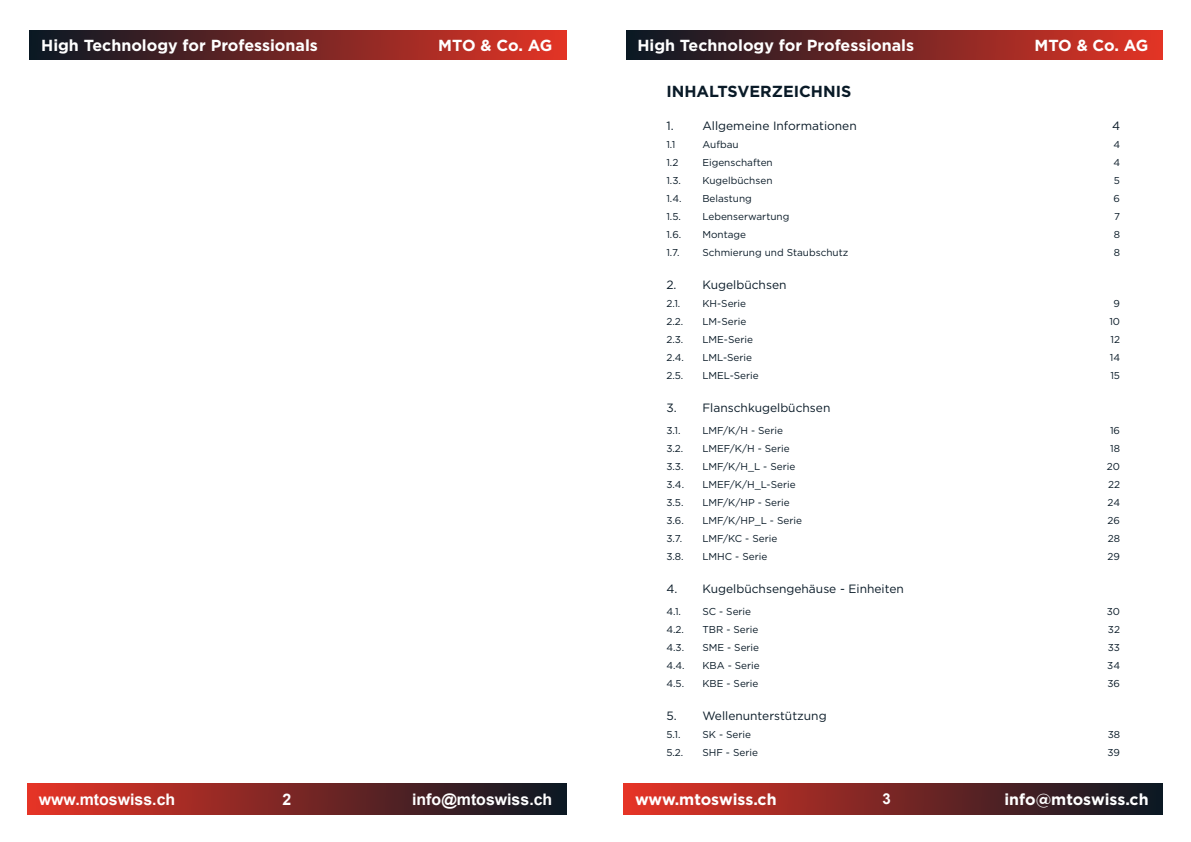
<style>
.page{position:relative;width:1191px;height:842px;background:#fff}
.page>*{position:absolute;margin:0;border:0;box-sizing:border-box;transform-origin:0 0}
.t1{font:700 16px "Gotham";color:#fff}
.t2{font:700 16px "Gotham";color:#091a27}
.t3{font:700 15.9px "Arial";color:#fff}
.t4{font:700 15.9px "Gotham";color:#fff}
.t5{font:700 15px "Arial";color:#fff}
.t6{font:12px "Gotham";color:#091a27}
.t7{font:10px "Gotham";color:#091a27}
.s1{font-size:15px}
</style>
<div class="page">
<img style="left:28px;top:783px;width:538px;height:31px">
<div style="left:30px;top:31px;width:536px;height:29px;background:linear-gradient(to right,#0a1824,#e23425)"></div>
<div style="left:626px;top:31px;width:536px;height:29px;background:linear-gradient(to right,#0a1824,#e23425)"></div>
<img style="left:624px;top:783px;width:538px;height:31px">
<h1 class="t1" style="left:41px;top:38px;width:278px">High Technology for Professionals</h1>
<h1 class="t1" style="left:438px;top:38px;width:115px">MTO &amp; Co. AG</h1>
<h1 class="t1" style="left:637px;top:38px;width:278px">High Technology for Professionals</h1>
<h1 class="t1" style="left:1034px;top:38px;width:115px">MTO &amp; Co. AG</h1>
<h2 class="t3" style="left:39px;top:793px;width:138px">www.mtoswiss.ch</h2>
<h2 class="t3" style="left:282px;top:793px;width:17px">2<span class="s1">2</span></h2>
<h2 class="t3" style="left:412px;top:793px;width:142px">info@mtoswiss.ch</h2>
<h1 class="t2" style="left:666px;top:84px;width:186px">INHALTSVERZEICHNIS</h1>
<p class="t6" style="left:666px;top:120px;width:192px">1. Allgemeine Informationen</p>
<p class="t6" style="left:1112px;top:120px;width:10px">4</p>
<p class="t7" style="left:666px;top:140px;width:11px">1.1</p>
<p class="t7" style="left:702px;top:140px;width:38px">Aufbau</p>
<p class="t7" style="left:1113px;top:140px;width:8px">4</p>
<p class="t7" style="left:666px;top:158px;width:14px">1.2</p>
<p class="t7" style="left:702px;top:158px;width:72px">Eigenschaften</p>
<p class="t7" style="left:1113px;top:158px;width:8px">4</p>
<p class="t7" style="left:666px;top:176px;width:16px">1.3.</p>
<p class="t7" style="left:702px;top:176px;width:72px">Kugelbüchsen</p>
<p class="t7" style="left:1114px;top:176px;width:8px">5</p>
<p class="t7" style="left:666px;top:194px;width:17px">1.4.</p>
<p class="t7" style="left:702px;top:194px;width:51px">Belastung</p>
<p class="t7" style="left:1113px;top:194px;width:8px">6</p>
<p class="t7" style="left:666px;top:212px;width:16px">1.5.</p>
<p class="t7" style="left:702px;top:212px;width:88px">Lebenserwartung</p>
<p class="t7" style="left:1114px;top:212px;width:7px">7</p>
<p class="t7" style="left:666px;top:230px;width:16px">1.6.</p>
<p class="t7" style="left:702px;top:230px;width:45px">Montage</p>
<p class="t7" style="left:1113px;top:230px;width:8px">8</p>
<p class="t7" style="left:666px;top:248px;width:15px">1.7.</p>
<p class="t7" style="left:702px;top:248px;width:147px">Schmierung und Staubschutz</p>
<p class="t7" style="left:1113px;top:248px;width:8px">8</p>
<p class="t6" style="left:666px;top:279px;width:122px">2. Kugelbüchsen</p>
<p class="t7" style="left:666px;top:299px;width:15px">2.1.</p>
<p class="t7" style="left:702px;top:299px;width:45px">KH-Serie</p>
<p class="t7" style="left:1113px;top:299px;width:8px">9</p>
<p class="t7" style="left:666px;top:317px;width:18px">2.2.</p>
<p class="t7" style="left:702px;top:317px;width:45px">LM-Serie</p>
<p class="t7" style="left:1109px;top:317px;width:12px">10</p>
<p class="t7" style="left:666px;top:335px;width:19px">2.3.</p>
<p class="t7" style="left:702px;top:335px;width:52px">LME-Serie</p>
<p class="t7" style="left:1110px;top:335px;width:11px">12</p>
<p class="t7" style="left:666px;top:353px;width:19px">2.4.</p>
<p class="t7" style="left:702px;top:353px;width:51px">LML-Serie</p>
<p class="t7" style="left:1109px;top:353px;width:12px">14</p>
<p class="t7" style="left:666px;top:371px;width:19px">2.5.</p>
<p class="t7" style="left:702px;top:371px;width:58px">LMEL-Serie</p>
<p class="t7" style="left:1110px;top:371px;width:11px">15</p>
<p class="t6" style="left:666px;top:402px;width:165px">3. Flanschkugelbüchsen</p>
<p class="t7" style="left:666px;top:426px;width:16px">3.1.</p>
<p class="t7" style="left:702px;top:426px;width:82px">LMF/K/H - Serie</p>
<p class="t7" style="left:1110px;top:426px;width:12px">16</p>
<p class="t7" style="left:666px;top:444px;width:19px">3.2.</p>
<p class="t7" style="left:702px;top:444px;width:89px">LMEF/K/H - Serie</p>
<p class="t7" style="left:1110px;top:444px;width:11px">18</p>
<p class="t7" style="left:666px;top:462px;width:19px">3.3.</p>
<p class="t7" style="left:702px;top:462px;width:94px">LMF/K/H_L - Serie</p>
<p class="t7" style="left:1107px;top:462px;width:15px">20</p>
<p class="t7" style="left:666px;top:480px;width:19px">3.4.</p>
<p class="t7" style="left:702px;top:480px;width:95px">LMEF/K/H_L-Serie</p>
<p class="t7" style="left:1108px;top:480px;width:13px">22</p>
<p class="t7" style="left:666px;top:498px;width:19px">3.5.</p>
<p class="t7" style="left:702px;top:498px;width:89px">LMF/K/HP - Serie</p>
<p class="t7" style="left:1107px;top:498px;width:14px">24</p>
<p class="t7" style="left:666px;top:516px;width:19px">3.6.</p>
<p class="t7" style="left:702px;top:516px;width:101px">LMF/K/HP_L - Serie</p>
<p class="t7" style="left:1107px;top:516px;width:14px">26</p>
<p class="t7" style="left:666px;top:534px;width:17px">3.7.</p>
<p class="t7" style="left:702px;top:534px;width:76px">LMF/KC - Serie</p>
<p class="t7" style="left:1107px;top:534px;width:14px">28</p>
<p class="t7" style="left:666px;top:552px;width:19px">3.8.</p>
<p class="t7" style="left:702px;top:552px;width:66px">LMHC - Serie</p>
<p class="t7" style="left:1107px;top:552px;width:14px">29</p>
<p class="t6" style="left:666px;top:583px;width:239px">4. Kugelbüchsengehäuse - Einheiten</p>
<p class="t7" style="left:666px;top:607px;width:16px">4.1.</p>
<p class="t7" style="left:702px;top:607px;width:50px">SC - Serie</p>
<p class="t7" style="left:1106px;top:607px;width:15px">30</p>
<p class="t7" style="left:666px;top:625px;width:19px">4.2.</p>
<p class="t7" style="left:702px;top:625px;width:57px">TBR - Serie</p>
<p class="t7" style="left:1108px;top:625px;width:14px">32</p>
<p class="t7" style="left:666px;top:643px;width:19px">4.3.</p>
<p class="t7" style="left:702px;top:643px;width:58px">SME - Serie</p>
<p class="t7" style="left:1107px;top:643px;width:14px">33</p>
<p class="t7" style="left:666px;top:661px;width:20px">4.4.</p>
<p class="t7" style="left:702px;top:661px;width:59px">KBA - Serie</p>
<p class="t7" style="left:1107px;top:661px;width:14px">34</p>
<p class="t7" style="left:666px;top:679px;width:19px">4.5.</p>
<p class="t7" style="left:702px;top:679px;width:58px">KBE - Serie</p>
<p class="t7" style="left:1107px;top:679px;width:14px">36</p>
<p class="t6" style="left:666px;top:710px;width:162px">5. Wellenunterstützung</p>
<p class="t7" style="left:666px;top:730px;width:16px">5.1.</p>
<p class="t7" style="left:702px;top:730px;width:50px">SK - Serie</p>
<p class="t7" style="left:1107px;top:730px;width:14px">38</p>
<p class="t7" style="left:666px;top:748px;width:19px">5.2.</p>
<p class="t7" style="left:702px;top:748px;width:57px">SHF - Serie</p>
<p class="t7" style="left:1107px;top:748px;width:14px">39</p>
<h2 class="t4" style="left:635px;top:792px;width:143px">www.mtoswiss.ch</h2>
<h2 class="t4" style="left:1004px;top:792px;width:146px">info@mtoswiss.ch</h2>
<h3 class="t5" style="left:882px;top:793px;width:10px">3</h3>
</div>
